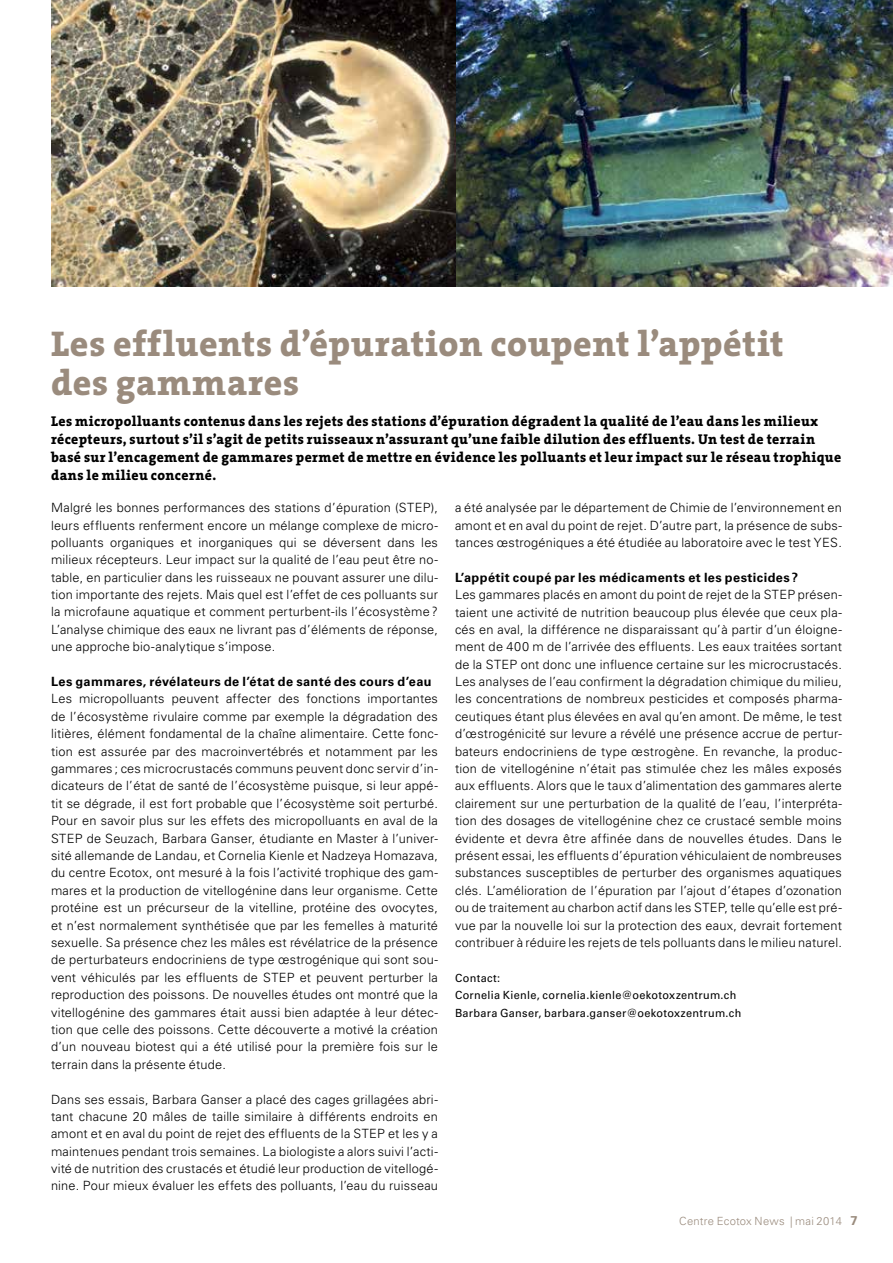
<style>
.page{position:relative;width:893px;height:1263px;background:#fff}
.page>*{position:absolute;margin:0;border:0;box-sizing:border-box;transform-origin:0 0}
.t1{font:800 36px/39px "The Serif";letter-spacing:.015em;color:#9a8b7d}
.t2{font:800 14.25px/18px "The Serif";letter-spacing:.03em;color:#000}
.t3{font:300 12.75px/17.4px "Univers LT";letter-spacing:.015em;color:#000;text-align:justify}
.t4{font:700 12.75px "Univers LT";letter-spacing:.03em;color:#000}
.t5{font:11.25px/17.4px "Univers LT";letter-spacing:.03em;color:#000}
.t6{font:300 11.25px "Univers LT";letter-spacing:.015em;color:#9a8b7d}
.s1{font-weight:700;font-size:12.75px}
</style>
<div class="page">
<img style="left:455px;top:0;width:438px;height:286px">
<img style="left:51px;top:0;width:404px;height:286px">
<h1 class="t1" style="left:51px;top:324px;width:734px">Les effluents d’épuration coupent l’appétit des gammares</h1>
<p class="t2" style="left:51px;top:412px;width:792px">Les micropolluants contenus dans les rejets des stations d’épuration dégradent la qualité de l’eau dans les milieux récepteurs, surtout s’il s’agit de petits ruisseaux n’assurant qu’une faible dilution des effluents. Un test de terrain basé sur l’encagement de gammares permet de mettre en évidence les polluants et leur impact sur le réseau trophique dans le milieu concerné.</p>
<p class="t3" style="left:51px;top:499px;width:388px">Malgré les bonnes performances des stations d’épuration (STEP), leurs effluents renferment encore un mélange complexe de micro&shy;polluants organiques et inorganiques qui se déversent dans les milieux récepteurs. Leur impact sur la qualité de l’eau peut être no&shy;table, en particulier dans les ruisseaux ne pouvant assurer une dilu&shy;tion importante des rejets. Mais quel est l’effet de ces polluants sur la microfaune aquatique et comment perturbent-ils l’écosystème ?<br>L’analyse chimique des eaux ne livrant pas d’éléments de réponse, une approche bio-analytique s’impose.</p>
<p class="t4" style="left:51px;top:674px;width:382px">Les gammares, révélateurs de l’état de santé des cours d’eau</p>
<p class="t3" style="left:51px;top:690px;width:388px">Les micropolluants peuvent affecter des fonctions importantes de l’écosystème rivulaire comme par exemple la dégradation des litières, élément fondamental de la chaîne alimentaire. Cette fonc&shy;tion est assurée par des macroinvertébrés et notamment par les gammares ; ces microcrustacés communs peuvent donc servir d’in&shy;dicateurs de l’état de santé de l’écosystème puisque, si leur appé&shy;tit se dégrade, il est fort probable que l’écosystème soit perturbé.<br>Pour en savoir plus sur les effets des micropolluants en aval de la STEP de Seuzach, Barbara Ganser, étudiante en Master à l’univer&shy;sité allemande de Landau, et Cornelia Kienle et Nadzeya Homazava, du centre Ecotox, ont mesuré à la fois l’activité trophique des gam&shy;mares et la production de vitellogénine dans leur organisme. Cette protéine est un précurseur de la vitelline, protéine des ovocytes, et n’est normalement synthétisée que par les femelles à maturité sexuelle. Sa présence chez les mâles est révélatrice de la présence de perturbateurs endocriniens de type œstrogénique qui sont sou&shy;vent véhiculés par les effluents de STEP et peuvent perturber la reproduction des poissons. De nouvelles études ont montré que la vitellogénine des gammares était aussi bien adaptée à leur détec&shy;tion que celle des poissons. Cette découverte a motivé la création d’un nouveau biotest qui a été utilisé pour la première fois sur le terrain dans la présente étude.</p>
<p class="t3" style="left:51px;top:1090px;width:388px">Dans ses essais, Barbara Ganser a placé des cages grillagées abri&shy;tant chacune 20 mâles de taille similaire à différents endroits en amont et en aval du point de rejet des effluents de la STEP et les y a maintenues pendant trois semaines. La biologiste a alors suivi l’acti&shy;vité de nutrition des crustacés et étudié leur production de vitellogé&shy;nine. Pour mieux évaluer les effets des polluants, l’eau du ruisseau</p>
<p class="t3" style="left:455px;top:499px;width:388px">a été analysée par le département de Chimie de l’environnement en amont et en aval du point de rejet. D’autre part, la présence de subs&shy;tances œstrogéniques a été étudiée au laboratoire avec le test YES.</p>
<p class="t4" style="left:455px;top:570px;width:345px">L’appétit coupé par les médicaments et les pesticides ?</p>
<p class="t3" style="left:455px;top:586px;width:388px">Les gammares placés en amont du point de rejet de la STEP présen&shy;taient une activité de nutrition beaucoup plus élevée que ceux pla&shy;cés en aval, la différence ne disparaissant qu’à partir d’un éloigne&shy;ment de 400 m de l’arrivée des effluents. Les eaux traitées sortant de la STEP ont donc une influence certaine sur les microcrustacés.<br>Les analyses de l’eau confirment la dégradation chimique du milieu, les concentrations de nombreux pesticides et composés pharma&shy;ceutiques étant plus élevées en aval qu’en amont. De même, le test d’œstrogénicité sur levure a révélé une présence accrue de pertur&shy;bateurs endocriniens de type œstrogène. En revanche, la produc&shy;tion de vitellogénine n’était pas stimulée chez les mâles exposés aux effluents. Alors que le taux d’alimentation des gammares alerte clairement sur une perturbation de la qualité de l’eau, l’interpréta&shy;tion des dosages de vitellogénine chez ce crustacé semble moins évidente et devra être affinée dans de nouvelles études. Dans le présent essai, les effluents d’épuration véhiculaient de nombreuses substances susceptibles de perturber des organismes aquatiques clés. L’amélioration de l’épuration par l’ajout d’étapes d’ozonation ou de traitement au charbon actif dans les STEP, telle qu’elle est pré&shy;vue par la nouvelle loi sur la protection des eaux, devrait fortement contribuer à réduire les rejets de tels polluants dans le milieu naturel.</p>
<p class="t5" style="left:455px;top:969px;width:288px">Contact:<br>Cornelia Kienle, cornelia.kienle@oekotoxzentrum.ch<br>Barbara Ganser, barbara.ganser@oekotoxzentrum.ch</p>
<p class="t6" style="left:679px;top:1214px;width:180px">Centre Ecotox News | mai 2014 <span class="s1">7</span></p>
</div>
